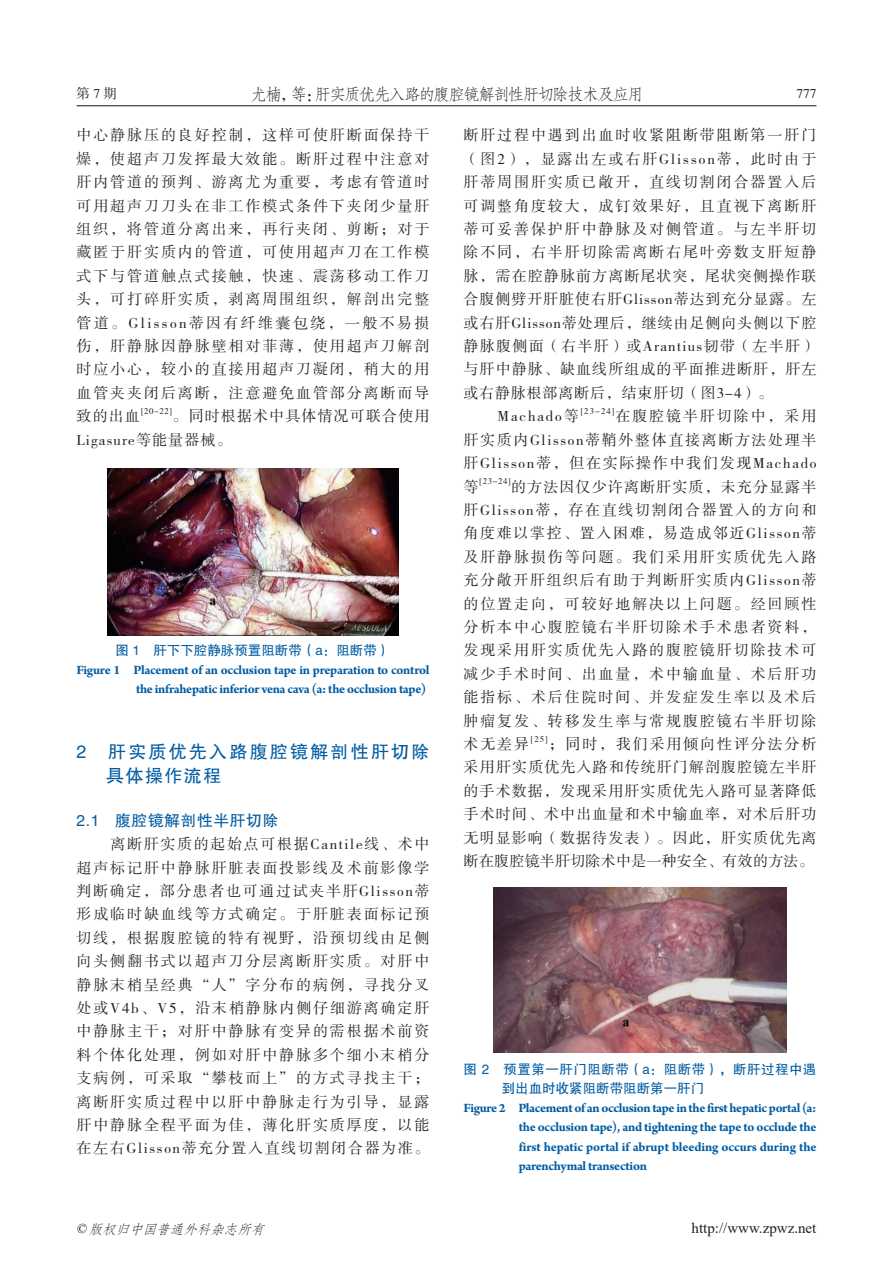
<style>
.page{position:relative;width:893px;height:1263px;background:#fff}
.page>*{position:absolute;margin:0;border:0;box-sizing:border-box;transform-origin:0 0}
.t1{font:18px/23.4px "FZHTK GBK1 0";letter-spacing:.125em;color:#015ca3}
.t2{font:16.5px "FZFSK GBK1 0";letter-spacing:-.09em;color:#231f20}
.t3{font:15.75px "FZHTK GBK1 0";letter-spacing:.04em;color:#015ca3}
.t4{font:15px/23.4px "FZSSK GBK1 0";letter-spacing:.115em;color:#231f20;text-align:justify}
.t5{font:15px/23.4px "FZSSK GBK1 0";letter-spacing:.075em;color:#231f20}
.t6{font:15px "FZSSK GBK1 0";letter-spacing:.065em;color:#231f20}
.t7{font:15px "FZSSK GBK1 0";letter-spacing:.085em;color:#231f20}
.t8{font:15px "FZSSK GBK1 0";letter-spacing:.055em;color:#231f20}
.t9{font:15px "Times New Roman";color:#231f20}
.t10{font:700 13.5px/19.5px "Arno Pro";letter-spacing:-.02em;color:#015ca3;text-align:right}
.t11{font:13.5px/19.5px "FZHTK GBK1 0";letter-spacing:.035em;color:#015ca3}
.t12{font:13.5px "FZHTK GBK1 0";color:#015ca3}
.t13{font:italic 13.5px "FZFSK GBK1 0";color:#231f20}
.t14{font:13.5px "FZSSK GBK1 0";letter-spacing:.125em;color:#231f20}
.t15{font:8.7px "FZSSK GBK1 0";letter-spacing:.075em;color:#231f20}
.s1{font-family:"Times New Roman"}
</style>
<div class="page">
<hr style="left:77px;top:105px;width:739px;height:1px;background:#231f20">
<img style="left:107px;top:468px;width:292px;height:167px">
<img style="left:493px;top:887px;width:293px;height:166px">
<p class="t14" style="left:77px;top:87px;width:42px">第7期</p>
<p class="t2" style="left:250px;top:85px;width:395px">尤楠，等：肝实质优先入路的腹腔镜解剖性肝切除技术及应用</p>
<p class="t14" style="left:796px;top:87px;width:22px">777</p>
<p class="t4" style="left:77px;top:124px;width:354px">中心静脉压的良好控制，这样可使肝断面保持干燥，使超声刀发挥最大效能。断肝过程中注意对肝内管道的预判、游离尤为重要，考虑有管道时可用超声刀刀头在非工作模式条件下夹闭少量肝组织，将管道分离出来，再行夹闭、剪断；对于藏匿于肝实质内的管道，可使用超声刀在工作模式下与管道触点式接触，快速、震荡移动工作刀头，可打碎肝实质，剥离周围组织，解剖出完整管道。Glisson蒂因有纤维囊包绕，一般不易损伤，肝静脉因静脉壁相对菲薄，使用超声刀解剖时应小心，较小的直接用超声刀凝闭，稍大的用血管夹夹闭后离断，注意避免血管部分离断而导致的出血</p>
<p class="t15" style="left:141px;top:406px;width:32px">[20-22]</p>
<p class="t5" style="left:77px;top:405px;width:354px;text-indent:96px">。同时根据术中具体情况可联合使用<br>Ligasure等能量器械。</p>
<p class="t12" style="left:116px;top:643px;width:276px">图 1　肝下下腔静脉预置阻断带（a：阻断带）</p>
<p class="t10" style="left:77px;top:660px;width:355px">Figure 1 Placement of an occlusion tape in preparation to control the infrahepatic inferior vena cava (a: the occlusion tape)</p>
<p class="t1" style="left:106px;top:740px;width:325px;text-indent:-30px">2　肝实质优先入路腹腔镜解剖性肝切除具体操作流程</p>
<p class="t3" style="left:77px;top:812px;width:203px">2.1 腹腔镜解剖性半肝切除</p>
<p class="t4" style="left:77px;top:833px;width:355px;text-indent:34px">离断肝实质的起始点可根据Cantile线、术中超声标记肝中静脉肝脏表面投影线及术前影像学判断确定，部分患者也可通过试夹半肝Glisson蒂形成临时缺血线等方式确定。于肝脏表面标记预切线，根据腹腔镜的特有视野，沿预切线由足侧向头侧翻书式以超声刀分层离断肝实质。对肝中静脉末梢呈经典“人”字分布的病例，寻找分叉处或V4b、V5，沿末梢静脉内侧仔细游离确定肝中静脉主干；对肝中静脉有变异的需根据术前资料个体化处理，例如对肝中静脉多个细小末梢分支病例，可采取“攀枝而上”的方式寻找主干；离断肝实质过程中以肝中静脉走行为引导，显露肝中静脉全程平面为佳，薄化肝实质厚度，以能在左右Glisson蒂充分置入直线切割闭合器为准。</p>
<p class="t4" style="left:463px;top:124px;width:354px">断肝过程中遇到出血时收紧阻断带阻断第一肝门</p>
<p class="t4" style="left:463px;top:148px;width:354px">（图2），显露出左或右肝Glisson蒂，此时由于</p>
<p class="t4" style="left:463px;top:171px;width:354px">肝蒂周围肝实质已敞开，直线切割闭合器置入后</p>
<p class="t4" style="left:463px;top:195px;width:354px">可调整角度较大，成钉效果好，且直视下离断肝</p>
<p class="t4" style="left:463px;top:218px;width:354px">蒂可妥善保护肝中静脉及对侧管道。与左半肝切</p>
<p class="t4" style="left:463px;top:241px;width:354px">除不同，右半肝切除需离断右尾叶旁数支肝短静</p>
<p class="t5" style="left:463px;top:265px;width:354px">脉，需在腔静脉前方离断尾状突，尾状突侧操作联</p>
<p class="t6" style="left:463px;top:291px;width:354px">合腹侧劈开肝脏使右肝Glisson蒂达到充分显露。左</p>
<p class="t6" style="left:463px;top:315px;width:354px">或右肝Glisson蒂处理后，继续由足侧向头侧以下腔</p>
<p class="t7" style="left:463px;top:338px;width:354px">静脉腹侧面（右半肝）或Arantius韧带（左半肝）</p>
<p class="t5" style="left:463px;top:358px;width:354px">与肝中静脉、缺血线所组成的平面推进断肝，肝左</p>
<p class="t8" style="left:463px;top:385px;width:311px">或右静脉根部离断后，结束肝切（图3-4）。</p>
<p class="t4" style="left:497px;top:405px;width:83px">Machado等</p>
<p class="t15" style="left:581px;top:406px;width:35px">[23-24]</p>
<p class="t4" style="left:463px;top:405px;width:355px;text-indent:152px">在腹腔镜半肝切除中，采用肝实质内Glisson蒂鞘外整体直接离断方法处理半肝Glisson蒂，但在实际操作中我们发现Machado等</p>
<p class="t15" style="left:480px;top:477px;width:32px">[23-24]</p>
<p class="t4" style="left:463px;top:475px;width:355px;text-indent:48px">的方法因仅少许离断肝实质，未充分显露半肝Glisson蒂，存在直线切割闭合器置入的方向和角度难以掌控、置入困难，易造成邻近Glisson蒂及肝静脉损伤等问题。我们采用肝实质优先入路充分敞开肝组织后有助于判断肝实质内Glisson蒂的位置走向，可较好地解决以上问题。经回顾性分析本中心腹腔镜右半肝切除术手术患者资料，发现采用肝实质优先入路的腹腔镜肝切除技术可减少手术时间、出血量，术中输血量、术后肝功能指标、术后住院时间、并发症发生率以及术后肿瘤复发、转移发生率与常规腹腔镜右半肝切除术无差异</p>
<p class="t15" style="left:531px;top:734px;width:18px">[25]</p>
<p class="t4" style="left:463px;top:733px;width:354px;text-indent:85px">；同时，我们采用倾向性评分法分析采用肝实质优先入路和传统肝门解剖腹腔镜左半肝的手术数据，发现采用肝实质优先入路可显著降低手术时间、术中出血量和术中输血率，对术后肝功无明显影响（数据待发表）。因此，肝实质优先离断在腹腔镜半肝切除术中是一种安全、有效的方法。</p>
<p class="t11" style="left:502px;top:1059px;width:316px;text-indent:-38px">图 2　预置第一肝门阻断带（a：阻断带），断肝过程中遇到出血时收紧阻断带阻断第一肝门</p>
<p class="t10" style="left:519px;top:1098px;width:299px;text-align:justify;text-indent:-55px">Figure 2 Placement of an occlusion tape in the first hepatic portal (a: the occlusion tape), and tightening the tape to occlude the first hepatic portal if abrupt bleeding occurs during the parenchymal transection</p>
<p class="t13" style="left:76px;top:1221px;width:194px"><span class="s1">©</span> 版权归中国普通外科杂志所有</p>
<p class="t9" style="left:692px;top:1217px;width:126px">http://www.zpwz.net</p>
</div>
